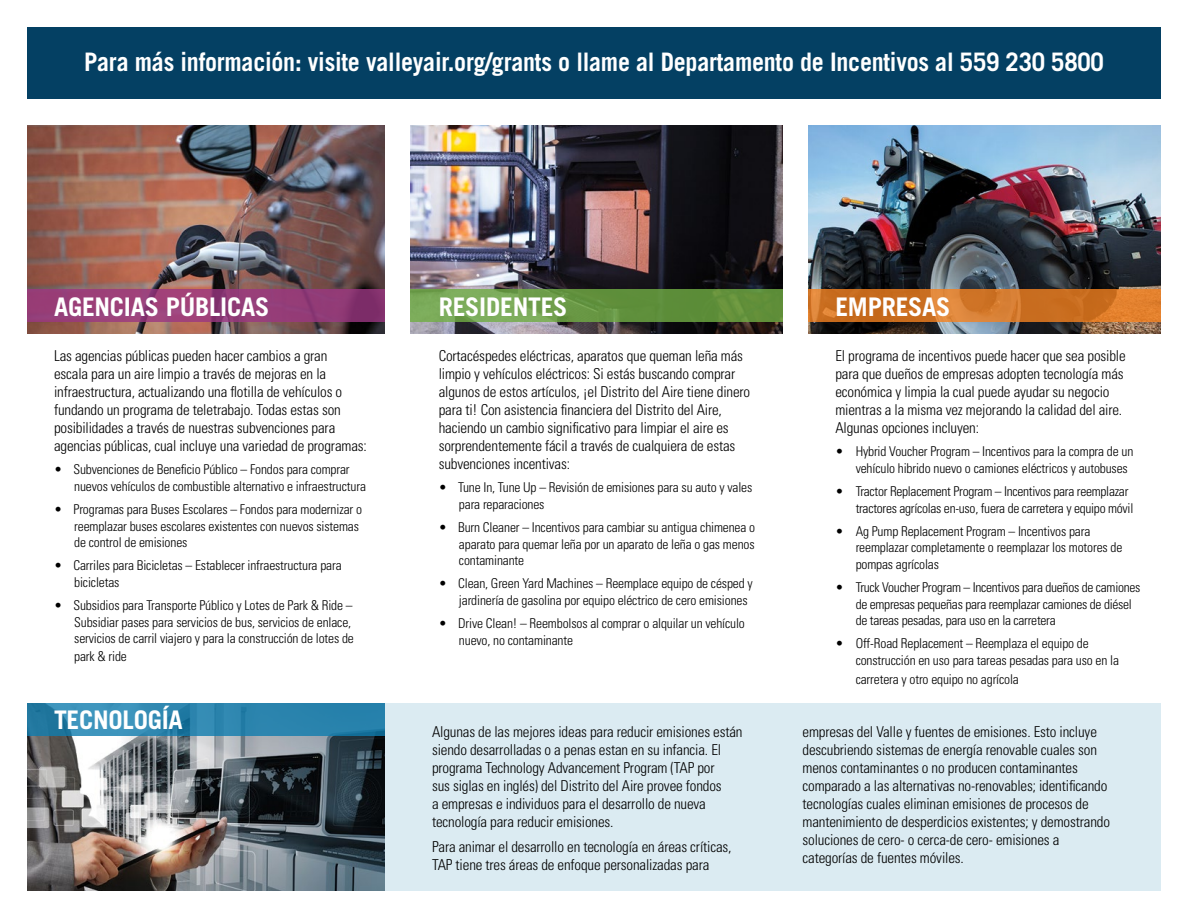
<style>
.page{position:relative;width:1188px;height:918px;background:#fff}
.page>*{position:absolute;margin:0;border:0;box-sizing:border-box;transform-origin:0 0}
.t1{font:700 25.65px "Trade Gothic LT Std";letter-spacing:-.01em;color:#fff}
.t2{font:700 25.5px "Trade Gothic LT Std";letter-spacing:-.01em;color:#fff;scale:.94 1}
.t3{font:300 condensed 15px/18px "Univers LT Std";letter-spacing:-.01em;color:#000}
.t4{font:300 condensed 13.5px/16.5px "Univers LT Std";letter-spacing:-.01em;color:#000}
</style>
<div class="page">
<div style="left:27px;top:27px;width:1134px;height:71px;background:#044063"></div>
<div style="left:384px;top:703px;width:777px;height:188px;background:#dbebf2"></div>
<img style="left:27px;top:126px;width:357px;height:208px">
<img style="left:809px;top:126px;width:352px;height:208px">
<img style="left:410px;top:126px;width:373px;height:208px">
<svg style="left:27px;top:290px;width:357px;height:32px;background:#943c76"></svg>
<svg style="left:410px;top:290px;width:373px;height:32px;background:#6a9946"></svg>
<svg style="left:809px;top:290px;width:352px;height:32px;background:#d17526"></svg>
<img style="left:27px;top:736px;width:357px;height:155px">
<svg style="left:27px;top:703px;width:357px;height:33px;background:#2c85ae"></svg>
<h2 class="t2" style="left:84px;top:47px;width:1086px">Para más información: visite valleyair.org/grants o llame al Departamento de Incentivos al 559 230 5800</h2>
<h1 class="t1" style="left:54px;top:291px;width:217px">AGENCIAS PÚBLICAS</h1>
<p class="t3" style="left:54px;top:347px;width:314px">Las agencias públicas pueden hacer cambios a gran<br>escala para un aire limpio a través de mejoras en la infraestructura, actualizando una flotilla de vehículos o fundando un programa de teletrabajo. Todas estas son posibilidades a través de nuestras subvenciones para agencias públicas, cual incluye una variedad de programas:</p>
<p class="t4" style="left:74px;top:461px;width:293px;text-indent:-20px">• Subvenciones de Beneficio Público – Fondos para comprar nuevos vehículos de combustible alternativo e infraestructura</p>
<p class="t4" style="left:74px;top:501px;width:289px;text-indent:-20px">• Programas para Buses Escolares – Fondos para modernizar o reemplazar buses escolares existentes con nuevos sistemas de control de emisiones</p>
<p class="t4" style="left:74px;top:557px;width:269px;text-indent:-20px">• Carriles para Bicicletas – Establecer infraestructura para bicicletas</p>
<p class="t4" style="left:74px;top:597px;width:281px;text-indent:-20px">• Subsidios para Transporte Público y Lotes de Park &amp; Ride –<br>Subsidiar pases para servicios de bus, servicios de enlace, servicios de carril viajero y para la construcción de lotes de</p>
<p class="t4" style="left:74px;top:648px;width:54px">park &amp; ride</p>
<h1 class="t1" style="left:54px;top:704px;width:130px">TECNOLOGÍA</h1>
<h1 class="t1" style="left:439px;top:291px;width:130px">RESIDENTES</h1>
<p class="t3" style="left:439px;top:347px;width:313px">Cortacéspedes eléctricas, aparatos que queman leña más limpio y vehículos eléctricos: Si estás buscando comprar algunos de estos artículos, ¡el Distrito del Aire tiene dinero para ti! Con asistencia financiera del Distrito del Aire, haciendo un cambio significativo para limpiar el aire es sorprendentemente fácil a través de cualquiera de estas subvenciones incentivas:</p>
<p class="t4" style="left:459px;top:479px;width:295px;text-indent:-20px">• Tune In, Tune Up – Revisión de emisiones para su auto y vales para reparaciones</p>
<p class="t4" style="left:459px;top:519px;width:298px;text-align:justify;text-indent:-20px">• Burn Cleaner – Incentivos para cambiar su antigua chimenea o aparato para quemar leña por un aparato de leña o gas menos contaminante</p>
<p class="t4" style="left:459px;top:575px;width:295px;text-indent:-20px">• Clean, Green Yard Machines – Reemplace equipo de césped y jardinería de gasolina por equipo eléctrico de cero emisiones</p>
<p class="t4" style="left:459px;top:615px;width:287px;text-indent:-20px">• Drive Clean! – Reembolsos al comprar o alquilar un vehículo nuevo, no contaminante</p>
<p class="t3" style="left:432px;top:723px;width:312px">Algunas de las mejores ideas para reducir emisiones están siendo desarrolladas o a penas estan en su infancia. El programa Technology Advancement Program (TAP por<br>sus siglas en inglés) del Distrito del Aire provee fondos<br>a empresas e individuos para el desarrollo de nueva tecnología para reducir emisiones.</p>
<p class="t3" style="left:432px;top:838px;width:301px">Para animar el desarrollo en tecnología en áreas críticas,<br>TAP tiene tres áreas de enfoque personalizadas para</p>
<h1 class="t1" style="left:835px;top:291px;width:117px">EMPRESAS</h1>
<p class="t3" style="left:835px;top:347px;width:292px">El programa de incentivos puede hacer que sea posible para que dueños de empresas adopten tecnología más económica y limpia la cual puede ayudar su negocio mientras a la misma vez mejorando la calidad del aire.<br>Algunas opciones incluyen:</p>
<p class="t4" style="left:856px;top:443px;width:279px;text-indent:-20px">• Hybrid Voucher Program – Incentivos para la compra de un vehículo hibrido nuevo o camiones eléctricos y autobuses</p>
<p class="t4" style="left:856px;top:483px;width:279px;text-indent:-20px">• Tractor Replacement Program – Incentivos para reemplazar tractores agrícolas en-uso, fuera de carretera y equipo móvil</p>
<p class="t4" style="left:856px;top:523px;width:268px;text-indent:-20px">• Ag Pump Replacement Program – Incentivos para reemplazar completamente o reemplazar los motores de pompas agrícolas</p>
<p class="t4" style="left:856px;top:579px;width:286px;text-indent:-20px">• Truck Voucher Program – Incentivos para dueños de camiones de empresas pequeñas para reemplazar camiones de diésel de tareas pesadas, para uso en la carretera</p>
<p class="t4" style="left:856px;top:635px;width:265px;text-indent:-20px">• Off-Road Replacement – Reemplaza el equipo de construcción en uso para tareas pesadas para uso en la</p>
<p class="t4" style="left:856px;top:671px;width:165px">carretera y otro equipo no agrícola</p>
<p class="t3" style="left:802px;top:723px;width:309px">empresas del Valle y fuentes de emisiones. Esto incluye descubriendo sistemas de energía renovable cuales son menos contaminantes o no producen contaminantes comparado a las alternativas no-renovables; identificando tecnologías cuales eliminan emisiones de procesos de mantenimiento de desperdicios existentes; y demostrando soluciones de cero- o cerca-de cero- emisiones a categorías de fuentes móviles.</p>
</div>
